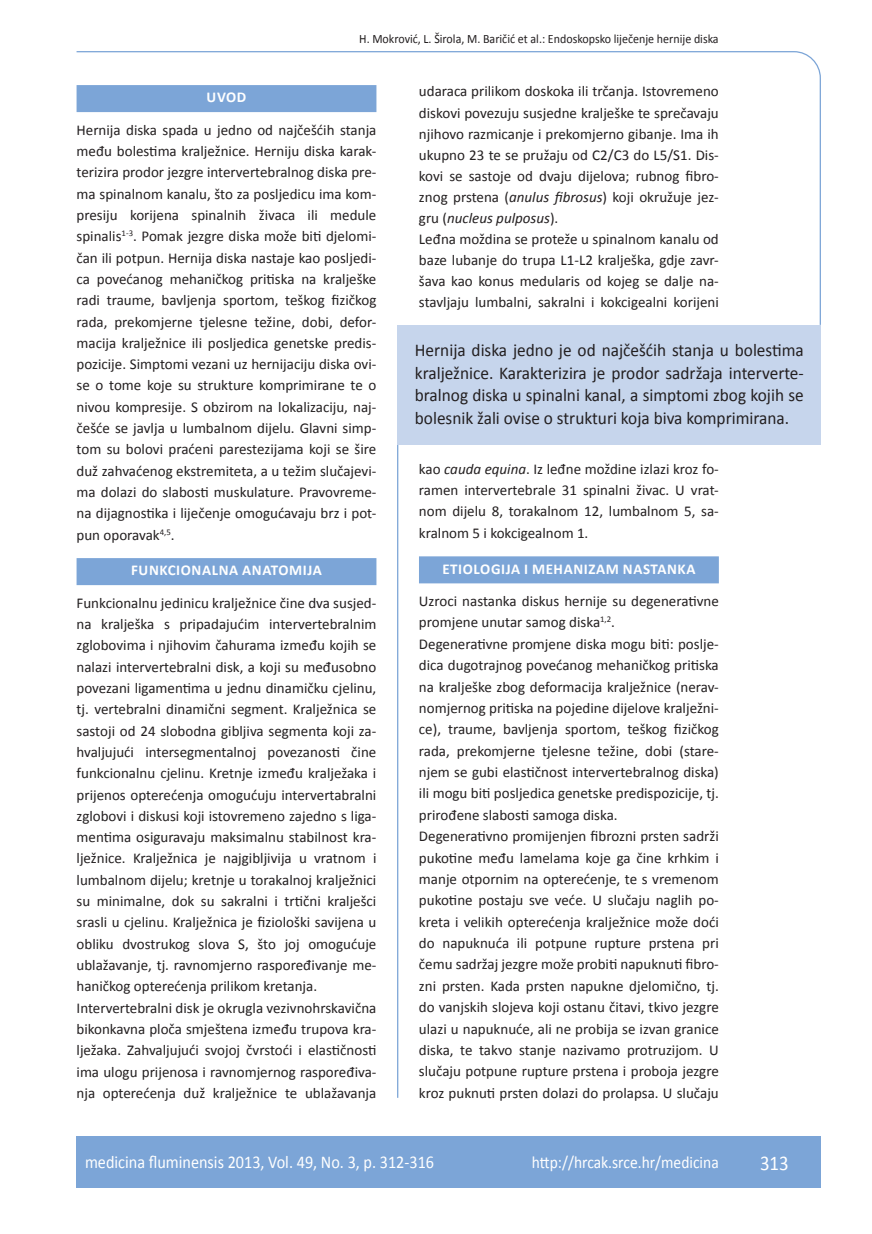
<style>
.page{position:relative;width:872px;height:1234px;background:#fff}
.page>*{position:absolute;margin:0;border:0;box-sizing:border-box;transform-origin:0 0}
.t1{font:21px "Calibri";color:#fff;scale:.9 1}
.t2{font:18px/22.5px "Calibri";color:#231f20;text-align:justify;scale:.96 1}
.t3{font:18px "Calibri";color:#fff;scale:.9 1}
.t4{font:17.25px "Calibri";color:#fff;scale:.9 1}
.t5{font:15px/21.3px "Calibri";color:#231f20}
.t6{font:700 15px "Calibri";letter-spacing:.04em;color:#fff}
.t7{font:12.75px "Calibri";color:#231f20;scale:.94 1}
.s1{font-style:italic}
</style>
<div class="page">
<svg style="left:76px;top:51px;width:745px;height:275px"></svg>
<hr style="left:397px;top:444px;width:1px;height:653px;background:#7ca5d7">
<div style="left:77px;top:1135px;width:744px;height:51px;background:#7ca5d7"></div>
<div style="left:398px;top:325px;width:423px;height:120px;background:#c6d5ec"></div>
<div style="left:77px;top:85px;width:299px;height:27px;background:#7ca5d7"></div>
<div style="left:77px;top:558px;width:299px;height:27px;background:#7ca5d7"></div>
<div style="left:419px;top:556px;width:300px;height:27px;background:#7ca5d7"></div>
<p class="t7" style="left:359px;top:30px;width:384px">H. Mokrović, L. Širola, M. Baričić et al.: Endoskopsko liječenje hernije diska</p>
<p class="t6" style="left:207px;top:88px;width:41px">UVOD</p>
<p class="t5" style="left:77px;top:118px;width:301px;text-align:justify">Hernija diska spada u jedno od najčešćih stanja među bolestima kralježnice. Herniju diska karak&shy;terizira prodor jezgre intervertebralnog diska pre&shy;ma spinalnom kanalu, što za posljedicu ima kom&shy;presiju korijena spinalnih živaca ili medule spinalis<sup>1-3</sup>. Pomak jezgre diska može biti djelomi&shy;čan ili potpun. Hernija diska nastaje kao posljedi&shy;ca povećanog mehaničkog pritiska na kralješke radi traume, bavljenja sportom, teškog fizičkog rada, prekomjerne tjelesne težine, dobi, defor&shy;macija kralježnice ili posljedica genetske predis&shy;pozicije. Simptomi vezani uz hernijaciju diska ovi&shy;se o tome koje su strukture komprimirane te o nivou kompresije. S obzirom na lokalizaciju, naj&shy;češće se javlja u lumbalnom dijelu. Glavni simp&shy;tom su bolovi praćeni parestezijama koji se šire duž zahvaćenog ekstremiteta, a u težim slučajevi&shy;ma dolazi do slabosti muskulature. Pravovreme&shy;na dijagnostika i liječenje omogućavaju brz i pot&shy;pun oporavak<sup>4,5</sup>.</p>
<p class="t6" style="left:131px;top:561px;width:192px">FUNKCIONALNA ANATOMIJA</p>
<p class="t5" style="left:77px;top:591px;width:301px">Funkcionalnu jedinicu kralježnice čine dva susjed&shy;na kralješka s pripadajućim intervertebralnim zglobovima i njihovim čahurama između kojih se nalazi intervertebralni disk, a koji su međusobno povezani ligamentima u jednu dinamičku cjelinu, tj. vertebralni dinamični segment. Kralježnica se sastoji od 24 slobodna gibljiva segmenta koji za&shy;hvaljujući intersegmentalnoj povezanosti čine funkcionalnu cjelinu. Kretnje između kralježaka i prijenos opterećenja omogućuju intervertabralni zglobovi i diskusi koji istovremeno zajedno s liga&shy;mentima osiguravaju maksimalnu stabilnost kra&shy;lježnice. Kralježnica je najgibljivija u vratnom i lumbalnom dijelu; kretnje u torakalnoj kralježnici su minimalne, dok su sakralni i trtični kralješci srasli u cjelinu. Kralježnica je fiziološki savijena u obliku dvostrukog slova S, što joj omogućuje ublažavanje, tj. ravnomjerno raspoređivanje me&shy;haničkog opterećenja prilikom kretanja.<br>Intervertebralni disk je okrugla vezivnohrskavična bikonkavna ploča smještena između trupova kra&shy;lježaka. Zahvaljujući svojoj čvrstoći i elastičnosti ima ulogu prijenosa i ravnomjernog raspoređiva&shy;nja opterećenja duž kralježnice te ublažavanja</p>
<p class="t5" style="left:419px;top:80px;width:301px">udaraca prilikom doskoka ili trčanja. Istovremeno diskovi povezuju susjedne kralješke te sprečavaju njihovo razmicanje i prekomjerno gibanje. Ima ih ukupno 23 te se pružaju od C2/C3 do L5/S1. Dis&shy;kovi se sastoje od dvaju dijelova; rubnog fibro&shy;znog prstena (<span class="s1">anulus fibrosus</span>) koji okružuje jez&shy;gru (<span class="s1">nucleus pulposus</span>).<br>Leđna moždina se proteže u spinalnom kanalu od baze lubanje do trupa L1-L2 kralješka, gdje zavr&shy;šava kao konus medularis od kojeg se dalje na&shy;stavljaju lumbalni, sakralni i kokcigealni korijeni</p>
<p class="t2" style="left:415px;top:338px;width:407px">Hernija diska jedno je od najčešćih stanja u bolestima kralježnice. Karakterizira je prodor sadržaja interverte&shy;bralnog diska u spinalni kanal, a simptomi zbog kojih se bolesnik žali ovise o strukturi koja biva komprimirana.</p>
<p class="t5" style="left:419px;top:457px;width:301px;text-align:justify">kao <span class="s1">cauda equina</span>. Iz leđne moždine izlazi kroz fo&shy;ramen intervertebrale 31 spinalni živac. U vrat&shy;nom dijelu 8, torakalnom 12, lumbalnom 5, sa&shy;kralnom 5 i kokcigealnom 1.</p>
<p class="t6" style="left:442px;top:559px;width:254px">ETIOLOGIJA I MEHANIZAM NASTANKA</p>
<p class="t5" style="left:419px;top:589px;width:301px">Uzroci nastanka diskus hernije su degenerativne promjene unutar samog diska<sup>1,2</sup>.<br>Degenerativne promjene diska mogu biti: poslje&shy;dica dugotrajnog povećanog mehaničkog pritiska na kralješke zbog deformacija kralježnice (nerav&shy;nomjernog pritiska na pojedine dijelove kralježni&shy;ce), traume, bavljenja sportom, teškog fizičkog rada, prekomjerne tjelesne težine, dobi (stare&shy;njem se gubi elastičnost intervertebralnog diska) ili mogu biti posljedica genetske predispozicije, tj. prirođene slabosti samoga diska.<br>Degenerativno promijenjen fibrozni prsten sadrži pukotine među lamelama koje ga čine krhkim i manje otpornim na opterećenje, te s vremenom pukotine postaju sve veće. U slučaju naglih po&shy;kreta i velikih opterećenja kralježnice može doći do napuknuća ili potpune rupture prstena pri čemu sadržaj jezgre može probiti napuknuti fibro&shy;zni prsten. Kada prsten napukne djelomično, tj. do vanjskih slojeva koji ostanu čitavi, tkivo jezgre ulazi u napuknuće, ali ne probija se izvan granice diska, te takvo stanje nazivamo protruzijom. U slučaju potpune rupture prstena i proboja jezgre kroz puknuti prsten dolazi do prolapsa. U slučaju</p>
<p class="t3" style="left:85px;top:1150px;width:389px">medicina fluminensis 2013, Vol. 49, No. 3, p. 312-316</p>
<p class="t4" style="left:532px;top:1151px;width:209px">http://hrcak.srce.hr/medicina</p>
<h1 class="t1" style="left:760px;top:1149px;width:33px">313</h1>
</div>
